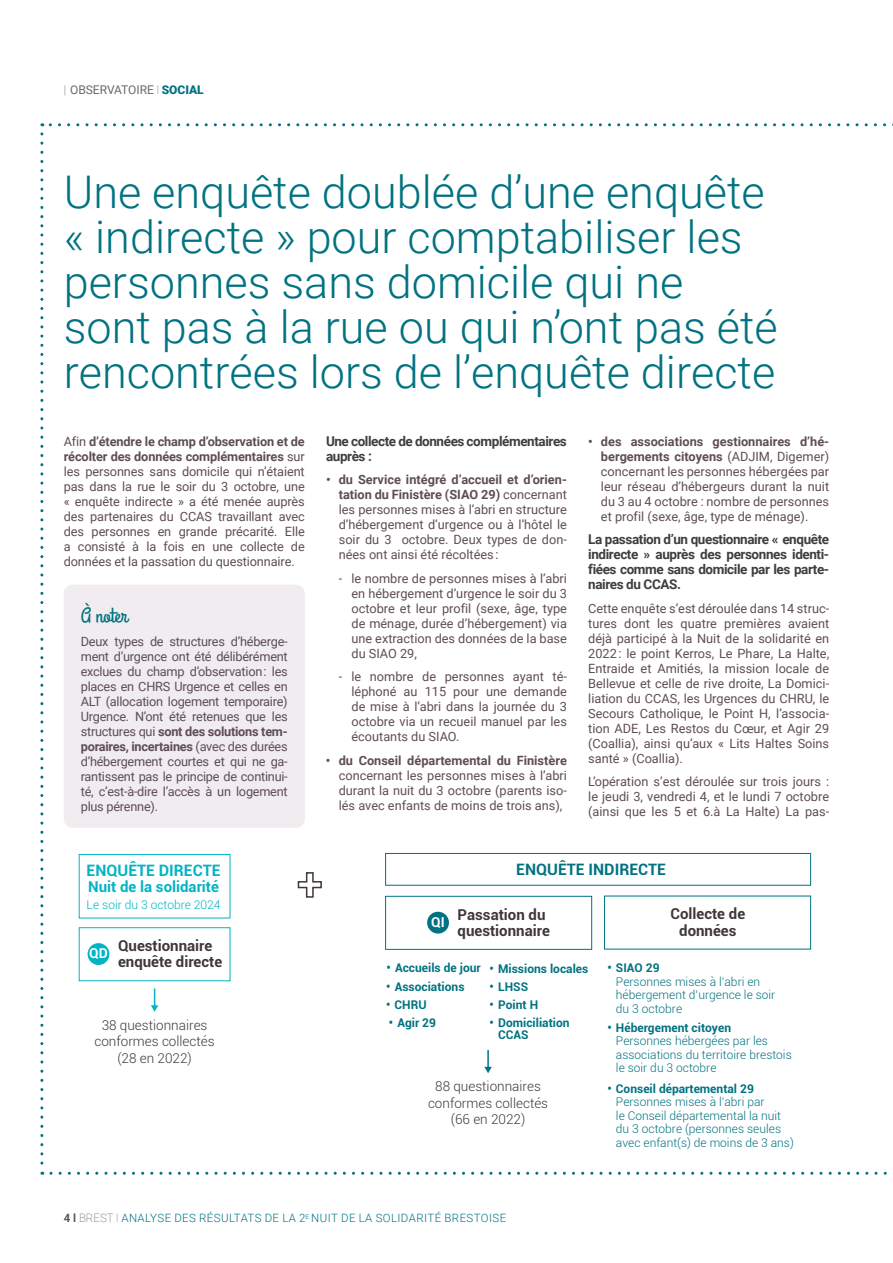
<style>
.page{position:relative;width:893px;height:1263px;background:#fff}
.page>*{position:absolute;margin:0;border:0;box-sizing:border-box;transform-origin:0 0}
.t1{font:300 45px/45px "Roboto";color:#017281}
.t2{font:21px "Grand Hotel";color:#017281}
.t3{font:700 15.75px "Roboto";color:#017281}
.t4{font:700 15.75px "Roboto";color:#00b4c4}
.t5{font:700 15px/16.5px "Roboto";color:#3f363e}
.t6{font:700 15px "Roboto";color:#00b4c4}
.t7{font:700 13.65px "Roboto";color:#fff}
.t8{font:700 13.5px/15px "Roboto";letter-spacing:-.03em;color:#3e3e3f}
.t9{font:300 13.5px/16.5px "Roboto";color:#3f363e;text-align:center}
.t10{font:12.75px/15px "Roboto";color:#5f4d56;text-align:justify}
.t11{font:700 12.75px "Roboto";color:#5f4d56}
.t12{font:300 12px/13.5px "Roboto";color:#017281}
.t13{font:700 12px/12px "Roboto";color:#017281}
.t14{font:300 12px "Roboto";color:#00b4c4}
.t15{font:12px "Roboto";color:#69696c}
.t16{font:300 11.55px "Roboto";letter-spacing:.035em;color:#017281}
.s1{font-weight:100;color:#3e3e3f}
.s2{font-weight:100;font-size:11.55px;color:#57585a}
.s3{font-weight:900;color:#017281}
.s4{font-weight:700}
.s5{font-weight:700;color:#57585a}
.s6{font-weight:100;color:#57585a}
</style>
<div class="page">
<svg style="left:40px;top:134px;width:3px;height:1041px"></svg>
<svg style="left:51px;top:1172px;width:842px;height:3px"></svg>
<svg style="left:42px;top:123px;width:851px;height:3px"></svg>
<div style="left:64px;top:585px;width:241px;height:243px;background:#f0ecef;border-radius:8px"></div>
<div style="left:79px;top:854px;width:151px;height:64px;border:1px solid #00b4c4"></div>
<div style="left:385px;top:853px;width:426px;height:33px;border:1px solid #017281"></div>
<svg style="left:297px;top:872px;width:25px;height:26px"></svg>
<div style="left:88px;top:943px;width:21px;height:22px;background:#00b4c4;border-radius:50%"></div>
<div style="left:427px;top:912px;width:22px;height:21px;background:#017281;border-radius:50%"></div>
<div style="left:79px;top:927px;width:151px;height:54px;border:1px solid #00b4c4"></div>
<div style="left:385px;top:896px;width:207px;height:54px;border:1px solid #017281"></div>
<svg style="left:151px;top:988px;width:7px;height:24px"></svg>
<svg style="left:484px;top:1050px;width:8px;height:23px"></svg>
<p class="t15" style="left:64px;top:81px;width:141px"><span class="s1">|</span> OBSERVATOIRE <span class="s2">l</span> <span class="s3">SOCIAL</span></p>
<h1 class="t1" style="left:64px;top:168px;width:715px">Une enquête doublée d’une enquête « indirecte » pour comptabiliser les personnes sans domicile qui ne sont pas à la rue ou qui n’ont pas été rencontrées lors de l’enquête directe</h1>
<p class="t10" style="left:64px;top:433px;width:243px">Afin <span class="s4">d’étendre le champ d’observation et de récolter des données complémentaires</span> sur les personnes sans domicile qui n’étaient pas dans la rue le soir du 3 octobre, une « enquête indirecte » a été menée auprès des partenaires du CCAS travaillant avec des personnes en grande précarité. Elle a consisté à la fois en une collecte de données et la passation du questionnaire.</p>
<p class="t8" style="left:326px;top:433px;width:242px">Une collecte de données complémentaires auprès :</p>
<p class="t10" style="left:601px;top:433px;width:230px;text-indent:-13px"><span class="s4">• des associations gestionnaires d’hé&shy;bergements citoyens</span> (ADJIM, Digemer) concernant les personnes hébergées par leur réseau d’hébergeurs durant la nuit du 3 au 4 octobre : nombre de personnes et profil (sexe, âge, type de ménage).</p>
<p class="t8" style="left:588px;top:531px;width:242px;text-align:justify">La passation d’un questionnaire « enquête indirecte » auprès des personnes identi&shy;fiées comme sans domicile par les parte&shy;naires du CCAS.</p>
<p class="t10" style="left:588px;top:600px;width:242px">Cette enquête s’est déroulée dans 14 struc&shy;tures dont les quatre premières avaient déjà participé à la Nuit de la solidarité en 2022 : le point Kerros, Le Phare, La Halte, Entraide et Amitiés, la mission locale de Bellevue et celle de rive droite, La Domici&shy;liation du CCAS, les Urgences du CHRU, le Secours Catholique, le Point H, l’associa&shy;tion ADE, Les Restos du Cœur, et Agir 29 (Coallia), ainsi qu’aux « Lits Haltes Soins santé » (Coallia).</p>
<p class="t10" style="left:588px;top:774px;width:242px">L’opération s’est déroulée sur trois jours : le jeudi 3, vendredi 4, et le lundi 7 octobre (ainsi que les 5 et 6.à La Halte) La pas-</p>
<p class="t10" style="left:339px;top:472px;width:230px;text-indent:-13px"><span class="s4">• du Service intégré d’accueil et d’orien&shy;tation du Finistère (SIAO 29)</span> concernant les personnes mises à l’abri en structure d’hébergement d’urgence ou à l’hôtel le soir du 3 octobre. Deux types de don&shy;nées ont ainsi été récoltées :</p>
<p class="t10" style="left:351px;top:570px;width:217px;text-indent:-13px">- le nombre de personnes mises à l’abri en hébergement d’urgence le soir du 3 octobre et leur profil (sexe, âge, type de ménage, durée d’hébergement) via une extraction des données de la base du SIAO 29,</p>
<p class="t10" style="left:351px;top:669px;width:217px;text-indent:-13px">- le nombre de personnes ayant té&shy;léphoné au 115 pour une demande de mise à l’abri dans la journée du 3 octobre via un recueil manuel par les écoutants du SIAO.</p>
<p class="t11" style="left:326px;top:751px;width:242px">• du Conseil départemental du Finistère</p>
<p class="t10" style="left:339px;top:767px;width:230px">concernant les personnes mises à l’abri durant la nuit du 3 octobre (parents iso&shy;lés avec enfants de moins de trois ans),</p>
<h2 class="t2" style="left:81px;top:602px;width:48px">À noter</h2>
<p class="t10" style="left:81px;top:633px;width:208px">Deux types de structures d’héberge&shy;ment d’urgence ont été délibérément exclues du champ d’observation : les places en CHRS Urgence et celles en ALT (allocation logement temporaire)<br>Urgence. N’ont été retenues que les structures qui <span class="s4">sont des solutions tem&shy;poraires, incertaines</span> (avec des durées d’hébergement courtes et qui ne ga&shy;rantissent pas le principe de continui&shy;té, c’est-à-dire l’accès à un logement plus pérenne).</p>
<p class="t4" style="left:87px;top:859px;width:135px">ENQUÊTE DIRECTE</p>
<p class="t6" style="left:88px;top:876px;width:132px">Nuit de la solidarité</p>
<p class="t14" style="left:87px;top:896px;width:135px">Le soir du 3 octobre 2024</p>
<p class="t7" style="left:89px;top:944px;width:20px">QD</p>
<p class="t5" style="left:118px;top:937px;width:106px">Questionnaire enquête directe</p>
<p class="t9" style="left:95px;top:1016px;width:122px">38 questionnaires conformes collectés (28 en 2022)</p>
<p class="t7" style="left:431px;top:912px;width:15px">QI</p>
<p class="t3" style="left:516px;top:858px;width:151px">ENQUÊTE INDIRECTE</p>
<p class="t5" style="left:458px;top:905px;width:94px">Passation du questionnaire</p>
<p class="t5" style="left:670px;top:905px;width:76px;text-align:center">Collecte de données</p>
<p class="t13" style="left:387px;top:962px;width:203px">• Accueils de jour • Missions locales</p>
<p class="t13" style="left:607px;top:962px;width:54px">• SIAO 29</p>
<p class="t12" style="left:616px;top:974px;width:161px">Personnes mises à l’abri en hébergement d’urgence le soir du 3 octobre</p>
<p class="t13" style="left:607px;top:1021px;width:125px">• Hébergement citoyen</p>
<p class="t12" style="left:616px;top:1034px;width:177px">Personnes hébergées par les associations du territoire brestois le soir du 3 octobre</p>
<p class="t13" style="left:607px;top:1082px;width:148px">• Conseil départemental 29</p>
<p class="t12" style="left:616px;top:1095px;width:179px">Personnes mises à l’abri par<br>le Conseil départemental la nuit du 3 octobre (personnes seules avec enfant(s) de moins de 3 ans)</p>
<p class="t13" style="left:386px;top:980px;width:80px">• Associations</p>
<p class="t13" style="left:386px;top:998px;width:42px">• CHRU</p>
<p class="t13" style="left:389px;top:1016px;width:49px">• Agir 29</p>
<p class="t13" style="left:490px;top:980px;width:40px">• LHSS</p>
<p class="t13" style="left:490px;top:998px;width:50px">• Point H</p>
<p class="t13" style="left:498px;top:1016px;width:73px;text-indent:-9px">• Domiciliation<br>CCAS</p>
<p class="t9" style="left:428px;top:1078px;width:122px">88 questionnaires conformes collectés (66 en 2022)</p>
<p class="t16" style="left:64px;top:1210px;width:444px"><span class="s5">4 l</span> <span class="s1">BREST</span> <span class="s6">l</span> ANALYSE DES RÉSULTATS DE LA 2<sup>E</sup> NUIT DE LA SOLIDARITÉ BRESTOISE</p>
</div>
